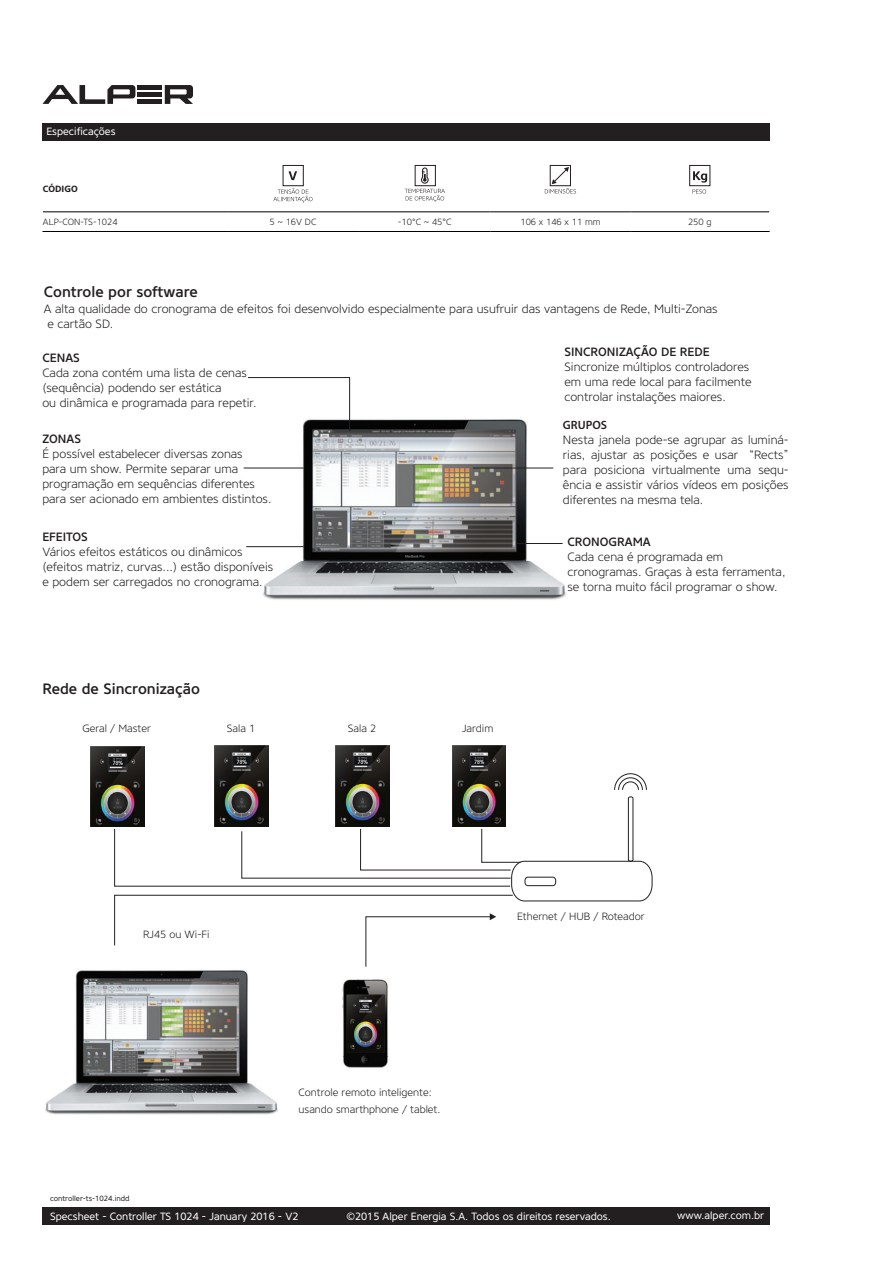
<style>
.page{position:relative;width:893px;height:1263px;background:#fff}
.page>*{position:absolute;margin:0;border:0;box-sizing:border-box;transform-origin:0 0}
.t1{font:500 15px "Core Sans NR55";color:#231f20}
.t2{font:300 12px/15px "Core Sans NR35";color:#231f20}
.t3{font:500 12px "Core Sans NR55";color:#231f20}
.t4{font:600 12px "Myriad Pro";color:#231f20}
.t5{font:10.5px "Core Sans NR45";color:#fff}
.t6{font:300 10.5px/16.5px "Core Sans NR35";color:#231f20}
.t7{font:300 9px "Core Sans NR35";color:#231f20}
.t8{font:700 9px "Core Sans NR65";color:#231f20}
.t9{font:7.5px "Core Sans NR45";color:#231f20}
</style>
<div class="page">
<div style="left:138px;top:99px;width:24px;height:5px;background:#231f20"></div>
<div style="left:138px;top:85px;width:24px;height:5px;background:#231f20"></div>
<div style="left:138px;top:92px;width:24px;height:5px;background:#231f20"></div>
<svg style="left:165px;top:85px;width:28px;height:19px"></svg>
<svg style="left:43px;top:85px;width:92px;height:19px"></svg>
<div style="left:43px;top:1208px;width:727px;height:17px;background:#231f20"></div>
<div style="left:43px;top:123px;width:727px;height:18px;background:#231f20"></div>
<hr style="left:43px;top:212px;width:184px;height:1px;background:#000">
<hr style="left:227px;top:212px;width:132px;height:1px;background:#000">
<hr style="left:359px;top:212px;width:132px;height:1px;background:#000">
<hr style="left:491px;top:212px;width:139px;height:1px;background:#000">
<hr style="left:630px;top:212px;width:139px;height:1px;background:#000">
<hr style="left:43px;top:231px;width:184px;height:1px;background:#000">
<hr style="left:227px;top:231px;width:132px;height:1px;background:#000">
<hr style="left:359px;top:231px;width:132px;height:1px;background:#000">
<hr style="left:491px;top:231px;width:139px;height:1px;background:#000">
<hr style="left:630px;top:231px;width:140px;height:1px;background:#000">
<div style="left:283px;top:165px;width:21px;height:21px;border:1px solid #231f20"></div>
<svg style="left:289px;top:171px;width:8px;height:9px"></svg>
<svg style="left:273px;top:188px;width:40px;height:15px"></svg>
<div style="left:415px;top:165px;width:21px;height:21px;border:1px solid #231f20"></div>
<svg style="left:405px;top:167px;width:40px;height:35px"></svg>
<div style="left:550px;top:165px;width:21px;height:21px;border:1px solid #231f20"></div>
<svg style="left:545px;top:167px;width:31px;height:26px"></svg>
<svg style="left:693px;top:189px;width:13px;height:5px"></svg>
<div style="left:689px;top:165px;width:21px;height:21px;border:1px solid #231f20"></div>
<svg style="left:693px;top:171px;width:14px;height:12px"></svg>
<img style="left:253px;top:377px;width:314px;height:223px">
<svg style="left:247px;top:377px;width:103px;height:55px"></svg>
<hr style="left:244px;top:468px;width:60px;height:1px;background:#231f20">
<hr style="left:473px;top:468px;width:80px;height:1px;background:#231f20">
<hr style="left:246px;top:546px;width:58px;height:1px;background:#231f20">
<hr style="left:516px;top:543px;width:47px;height:1px;background:#231f20">
<svg style="left:614px;top:773px;width:33px;height:17px"></svg>
<img style="left:91px;top:746px;width:53px;height:81px">
<img style="left:215px;top:746px;width:53px;height:50px">
<img style="left:336px;top:746px;width:53px;height:50px">
<img style="left:452px;top:746px;width:54px;height:50px">
<img style="left:342px;top:979px;width:47px;height:89px">
<img style="left:45px;top:970px;width:232px;height:145px">
<svg style="left:114px;top:796px;width:538px;height:171px"></svg>
<p class="t5" style="left:46px;top:125px;width:71px">Especificações</p>
<p class="t8" style="left:43px;top:183px;width:36px">CÓDIGO</p>
<p class="t7" style="left:43px;top:216px;width:76px">ALP-CON-TS-1024</p>
<p class="t7" style="left:270px;top:216px;width:48px">5 ~ 16V DC</p>
<p class="t7" style="left:398px;top:216px;width:55px">-10°C ~ 45°C</p>
<p class="t7" style="left:520px;top:216px;width:82px">106 x 146 x 11 mm</p>
<p class="t7" style="left:688px;top:216px;width:25px">250 g</p>
<p class="t1" style="left:44px;top:282px;width:155px">Controle por software</p>
<p class="t2" style="left:44px;top:301px;width:675px">A alta qualidade do cronograma de efeitos foi desenvolvido especialmente para usufruir das vantagens de Rede, Multi-Zonas e cartão SD.</p>
<p class="t3" style="left:42px;top:350px;width:39px">CENAS</p>
<p class="t2" style="left:42px;top:365px;width:216px">Cada zona contém uma lista de cenas (sequência) podendo ser estática<br>ou dinâmica e programada para repetir.</p>
<p class="t3" style="left:42px;top:431px;width:40px">ZONAS</p>
<p class="t2" style="left:42px;top:446px;width:231px">É possível estabelecer diversas zonas<br>para um show. Permite separar uma programação em sequências diferentes para ser acionado em ambientes distintos.</p>
<p class="t3" style="left:42px;top:529px;width:47px">EFEITOS</p>
<p class="t2" style="left:42px;top:544px;width:232px">Vários efeitos estáticos ou dinâmicos (efeitos matriz, curvas...) estão disponíveis e podem ser carregados no cronograma.</p>
<p class="t1" style="left:43px;top:679px;width:159px">Rede de Sincronização</p>
<p class="t6" style="left:83px;top:720px;width:70px">Geral / Master</p>
<p class="t6" style="left:227px;top:720px;width:30px">Sala 1</p>
<p class="t6" style="left:348px;top:720px;width:30px">Sala 2</p>
<p class="t6" style="left:462px;top:720px;width:33px">Jardim</p>
<p class="t3" style="left:564px;top:344px;width:147px">SINCRONIZAÇÃO DE REDE</p>
<p class="t2" style="left:564px;top:359px;width:189px">Sincronize múltiplos controladores em uma rede local para facilmente controlar instalações maiores.</p>
<p class="t4" style="left:563px;top:418px;width:46px">GRUPOS</p>
<p class="t2" style="left:563px;top:433px;width:227px;text-align:justify">Nesta janela pode-se agrupar as luminá&shy;rias, ajustar as posições e usar “Rects” para posiciona virtualmente uma sequ&shy;ência e assistir vários vídeos em posições diferentes na mesma tela.</p>
<p class="t3" style="left:567px;top:534px;width:85px">CRONOGRAMA</p>
<p class="t2" style="left:567px;top:549px;width:220px">Cada cena é programada em cronogramas. Graças à esta ferramenta, se torna muito fácil programar o show.</p>
<p class="t6" style="left:143px;top:926px;width:68px">RJ45 ou Wi-Fi</p>
<p class="t6" style="left:299px;top:1084px;width:143px">Controle remoto inteligente: usando smarthphone / tablet.</p>
<p class="t6" style="left:517px;top:908px;width:129px">Ethernet / HUB / Roteador</p>
<p class="t9" style="left:50px;top:1194px;width:81px">controller-ts-1024.indd</p>
<p class="t5" style="left:50px;top:1209px;width:250px">Specsheet - Controller TS 1024 - January 2016 - V2</p>
<p class="t5" style="left:346px;top:1209px;width:266px">©2015 Alper Energia S.A. Todos os direitos reservados.</p>
<p class="t5" style="left:677px;top:1209px;width:88px">www.alper.com.br</p>
</div>
